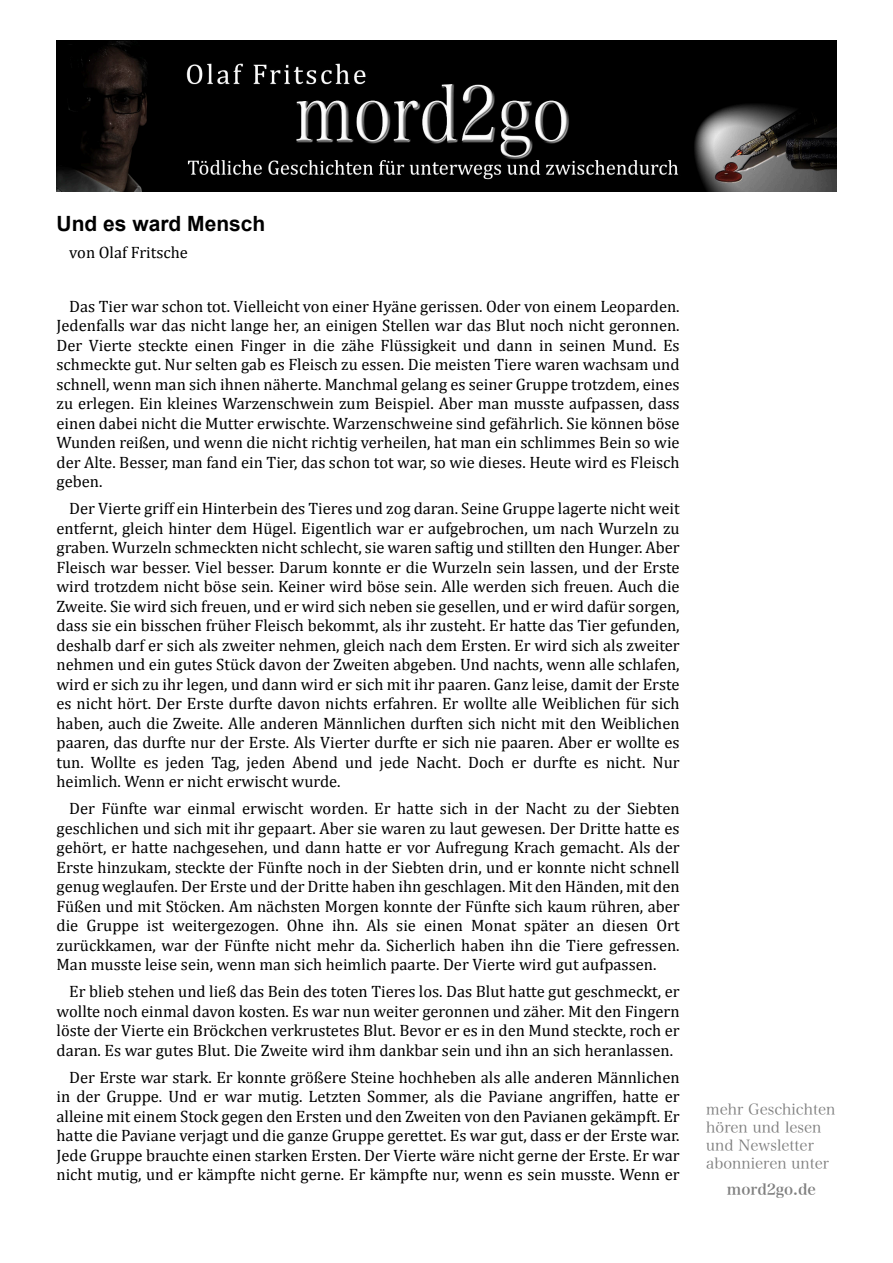
<style>
.page{position:relative;width:893px;height:1263px;background:#fff}
.page>*{position:absolute;margin:0;border:0;box-sizing:border-box;transform-origin:0 0}
.t1{font:700 21px "Arial";color:#000}
.t2{font:16.5px/19.5px "Cambria";color:#000;text-align:justify}
.t3{font:15px/18px "Hira Min Pro W3";color:#808080}
.t4{font:15px "Hira Min Pro W6";color:#808080}
</style>
<div class="page">
<img style="left:57px;top:41px;width:779px;height:150px">
<p class="t1" style="left:57px;top:215px;width:210px">Und es ward Mensch</p>
<p class="t2" style="left:69px;top:243px;width:120px">von Olaf Fritsche</p>
<p class="t2" style="left:57px;top:297px;width:625px;text-indent:13px">Das Tier war schon tot. Vielleicht von einer Hyäne gerissen. Oder von einem Leoparden.<br>Jedenfalls war das nicht lange her, an einigen Stellen war das Blut noch nicht geronnen.<br>Der Vierte steckte einen Finger in die zähe Flüssigkeit und dann in seinen Mund. Es schmeckte gut. Nur selten gab es Fleisch zu essen. Die meisten Tiere waren wachsam und schnell, wenn man sich ihnen näherte. Manchmal gelang es seiner Gruppe trotzdem, eines zu erlegen. Ein kleines Warzenschwein zum Beispiel. Aber man musste aufpassen, dass einen dabei nicht die Mutter erwischte. Warzenschweine sind gefährlich. Sie können böse Wunden reißen, und wenn die nicht richtig verheilen, hat man ein schlimmes Bein so wie der Alte. Besser, man fand ein Tier, das schon tot war, so wie dieses. Heute wird es Fleisch geben.</p>
<p class="t2" style="left:57px;top:500px;width:625px;text-indent:13px">Der Vierte griff ein Hinterbein des Tieres und zog daran. Seine Gruppe lagerte nicht weit entfernt, gleich hinter dem Hügel. Eigentlich war er aufgebrochen, um nach Wurzeln zu graben. Wurzeln schmeckten nicht schlecht, sie waren saftig und stillten den Hunger. Aber Fleisch war besser. Viel besser. Darum konnte er die Wurzeln sein lassen, und der Erste wird trotzdem nicht böse sein. Keiner wird böse sein. Alle werden sich freuen. Auch die Zweite. Sie wird sich freuen, und er wird sich neben sie gesellen, und er wird dafür sorgen, dass sie ein bisschen früher Fleisch bekommt, als ihr zusteht. Er hatte das Tier gefunden, deshalb darf er sich als zweiter nehmen, gleich nach dem Ersten. Er wird sich als zweiter nehmen und ein gutes Stück davon der Zweiten abgeben. Und nachts, wenn alle schlafen, wird er sich zu ihr legen, und dann wird er sich mit ihr paaren. Ganz leise, damit der Erste es nicht hört. Der Erste durfte davon nichts erfahren. Er wollte alle Weiblichen für sich haben, auch die Zweite. Alle anderen Männlichen durften sich nicht mit den Weiblichen paaren, das durfte nur der Erste. Als Vierter durfte er sich nie paaren. Aber er wollte es tun. Wollte es jeden Tag, jeden Abend und jede Nacht. Doch er durfte es nicht. Nur heimlich. Wenn er nicht erwischt wurde.</p>
<p class="t2" style="left:57px;top:800px;width:625px;text-indent:13px">Der Fünfte war einmal erwischt worden. Er hatte sich in der Nacht zu der Siebten geschlichen und sich mit ihr gepaart. Aber sie waren zu laut gewesen. Der Dritte hatte es gehört, er hatte nachgesehen, und dann hatte er vor Aufregung Krach gemacht. Als der Erste hinzukam, steckte der Fünfte noch in der Siebten drin, und er konnte nicht schnell genug weglaufen. Der Erste und der Dritte haben ihn geschlagen. Mit den Händen, mit den Füßen und mit Stöcken. Am nächsten Morgen konnte der Fünfte sich kaum rühren, aber die Gruppe ist weitergezogen. Ohne ihn. Als sie einen Monat später an diesen Ort zurückkamen, war der Fünfte nicht mehr da. Sicherlich haben ihn die Tiere gefressen.<br>Man musste leise sein, wenn man sich heimlich paarte. Der Vierte wird gut aufpassen.</p>
<p class="t2" style="left:57px;top:983px;width:625px;text-indent:13px">Er blieb stehen und ließ das Bein des toten Tieres los. Das Blut hatte gut geschmeckt, er wollte noch einmal davon kosten. Es war nun weiter geronnen und zäher. Mit den Fingern löste der Vierte ein Bröckchen verkrustetes Blut. Bevor er es in den Mund steckte, roch er daran. Es war gutes Blut. Die Zweite wird ihm dankbar sein und ihn an sich heranlassen.</p>
<p class="t2" style="left:57px;top:1068px;width:625px;text-indent:13px">Der Erste war stark. Er konnte größere Steine hochheben als alle anderen Männlichen in der Gruppe. Und er war mutig. Letzten Sommer, als die Paviane angriffen, hatte er alleine mit einem Stock gegen den Ersten und den Zweiten von den Pavianen gekämpft. Er hatte die Paviane verjagt und die ganze Gruppe gerettet. Es war gut, dass er der Erste war.<br>Jede Gruppe brauchte einen starken Ersten. Der Vierte wäre nicht gerne der Erste. Er war nicht mutig, und er kämpfte nicht gerne. Er kämpfte nur, wenn es sein musste. Wenn er</p>
<p class="t3" style="left:706px;top:1100px;width:131px">mehr Geschichten hören und lesen und Newsletter abonnieren unter</p>
<p class="t4" style="left:727px;top:1181px;width:90px">mord2go.de</p>
</div>
